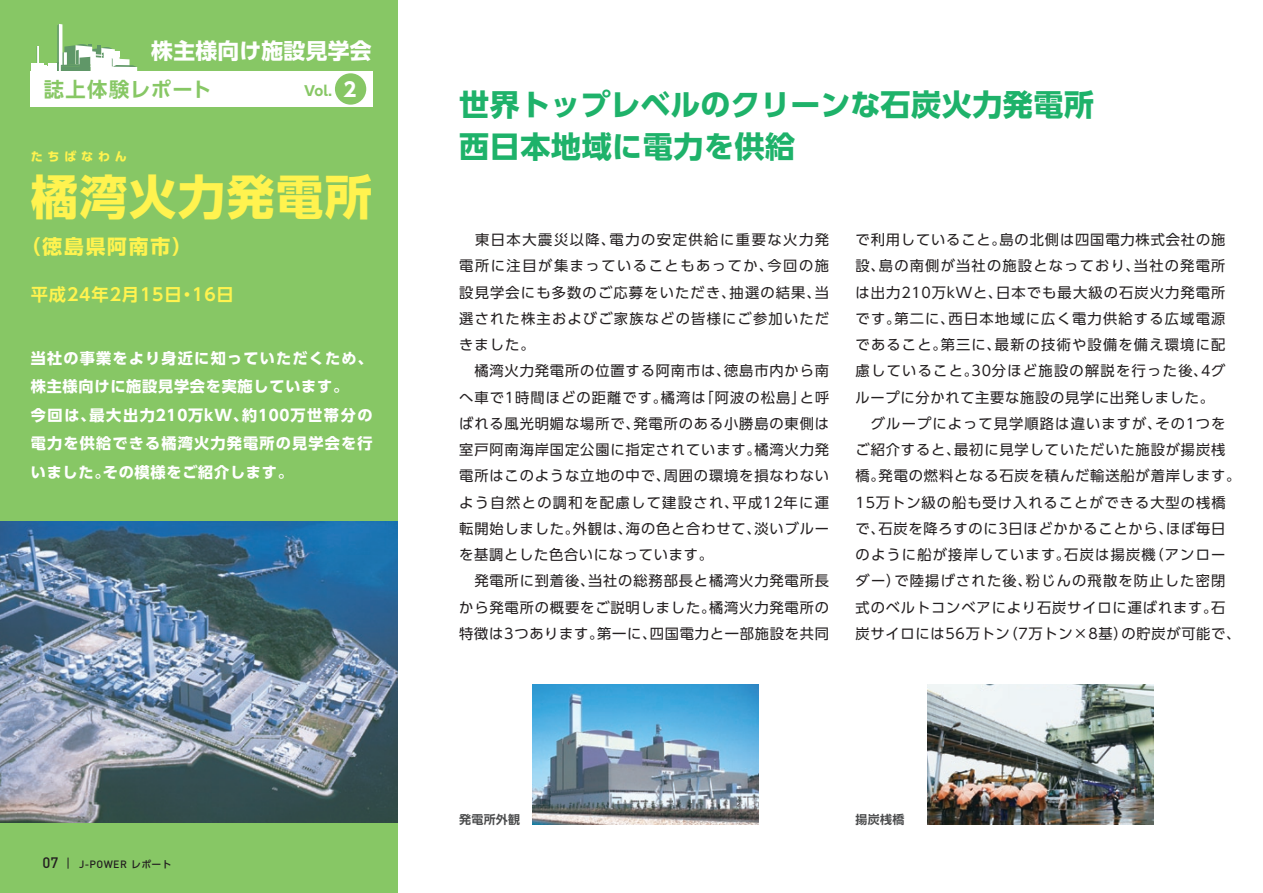
<style>
.page{position:relative;width:1263px;height:893px;background:#fff}
.page>*{position:absolute;margin:0;border:0;box-sizing:border-box;transform-origin:0 0}
.t1{font:700 47.55px "UD Shin Go Pro";letter-spacing:.03em;color:#fff34f}
.t2{font:700 30px/42px "UD Shin Go Pro";letter-spacing:.02em;color:#1eb26a}
.t3{font:700 21.75px "UD Shin Go Pro";letter-spacing:.015em;color:#fff}
.t4{font:700 20.25px "UD Shin Go Pro De";letter-spacing:.07em;color:#87c765}
.t5{font:700 19.8px "UD Shin Go Pro";letter-spacing:.09em;color:#fff34f}
.t6{font:700 17.25px "UD Shin Go Pro De";letter-spacing:.05em;color:#fff34f}
.t7{font:700 15.15px/28.5px "UD Shin Go Pro";letter-spacing:.08em;color:#fff}
.t8{font:500 15px "DIN";color:#231f20}
.t9{font:14.25px/26.2px "UD Shin Go Pro";letter-spacing:.06em;color:#231f20}
.t10{font:700 13.5px "UD Shin Go Pro";color:#87c765}
.t11{font:700 12px "UD Shin Go Pro De";letter-spacing:.02em;color:#4b4c4d}
.t12{font:700 12px "UD Shin Go Pro";letter-spacing:.4em;color:#fff34f}
.t13{font:500 10.5px "DIN";letter-spacing:.04em;color:#231f20}
.s1{font-size:19.5px;color:#fff}
.s2{font-family:"UD Shin Go Pro";font-size:9.75px}
</style>
<div class="page">
<div style="left:0;top:0;width:398px;height:893px;background:#87c765"></div>
<img style="left:0;top:522px;width:398px;height:300px">
<svg style="left:68px;top:857px;width:1px;height:12px"></svg>
<div style="left:48px;top:63px;width:9px;height:8px;background:#fff"></div>
<svg style="left:37px;top:46px;width:11px;height:25px"></svg>
<div style="left:31px;top:64px;width:13px;height:7px;background:#fff"></div>
<svg style="left:56px;top:24px;width:81px;height:47px"></svg>
<div style="left:30px;top:71px;width:342px;height:36px;background:#fff"></div>
<div style="left:335px;top:73px;width:31px;height:32px;background:#87c765;border-radius:50%"></div>
<img style="left:533px;top:684px;width:225px;height:140px">
<img style="left:928px;top:684px;width:225px;height:140px">
<h3 class="t3" style="left:151px;top:33px;width:222px">株主様向け施設見学会</h3>
<h3 class="t4" style="left:44px;top:73px;width:169px">誌上体験レポート</h3>
<p class="t10" style="left:304px;top:80px;width:54px">Vol. <span class="s1">2</span></p>
<p class="t12" style="left:31px;top:147px;width:98px">たちばなわん</p>
<h1 class="t1" style="left:31px;top:158px;width:343px">橘湾火力発電所</h1>
<h3 class="t5" style="left:21px;top:231px;width:172px">（徳島県阿南市）</h3>
<p class="t6" style="left:31px;top:280px;width:205px">平成24年2月15日・16日</p>
<p class="t7" style="left:31px;top:344px;width:343px">当社の事業をより身近に知っていただくため、株主様向けに施設見学会を実施しています。<br>今回は、最大出力210万kW、約100万世帯分の電力を供給できる橘湾火力発電所の見学会を行いました。その模様をご紹介します。</p>
<p class="t8" style="left:43px;top:853px;width:17px">07</p>
<p class="t13" style="left:79px;top:857px;width:94px">J-POWER <span class="s2">レポート</span></p>
<h2 class="t2" style="left:459px;top:83px;width:636px">世界トップレベルのクリーンな石炭火力発電所西日本地域に電力を供給</h2>
<p class="t9" style="left:459px;top:226px;width:371px">　東日本大震災以降、電力の安定供給に重要な火力発電所に注目が集まっていることもあってか、今回の施設見学会にも多数のご応募をいただき、抽選の結果、当選された株主およびご家族などの皆様にご参加いただきました。<br>　橘湾火力発電所の位置する阿南市は、徳島市内から南へ車で1時間ほどの距離です。橘湾は「阿波の松島」と呼ばれる風光明媚な場所で、発電所のある小勝島の東側は室戸阿南海岸国定公園に指定されています。橘湾火力発電所はこのような立地の中で、周囲の環境を損なわないよう自然との調和を配慮して建設され、平成12年に運転開始しました。外観は、海の色と合わせて、淡いブルーを基調とした色合いになっています。<br>　発電所に到着後、当社の総務部長と橘湾火力発電所長から発電所の概要をご説明しました。橘湾火力発電所の特徴は3つあります。第一に、四国電力と一部施設を共同</p>
<p class="t9" style="left:855px;top:226px;width:386px">で利用していること。島の北側は四国電力株式会社の施設、島の南側が当社の施設となっており、当社の発電所は出力210万kWと、日本でも最大級の石炭火力発電所です。第二に、西日本地域に広く電力供給する広域電源であること。第三に、最新の技術や設備を備え環境に配慮していること。30分ほど施設の解説を行った後、4グループに分かれて主要な施設の見学に出発しました。<br>　グループによって見学順路は違いますが、その1つをご紹介すると、最初に見学していただいた施設が揚炭桟橋。発電の燃料となる石炭を積んだ輸送船が着岸します。<br>15万トン級の船も受け入れることができる大型の桟橋で、石炭を降ろすのに3日ほどかかることから、ほぼ毎日のように船が接岸しています。石炭は揚炭機（アンローダー）で陸揚げされた後、粉じんの飛散を防止した密閉式のベルトコンベアにより石炭サイロに運ばれます。石炭サイロには56万トン（7万トン×8基）の貯炭が可能で、</p>
<p class="t11" style="left:459px;top:810px;width:62px">発電所外観</p>
<p class="t11" style="left:856px;top:810px;width:50px">揚炭桟橋</p>
</div>
